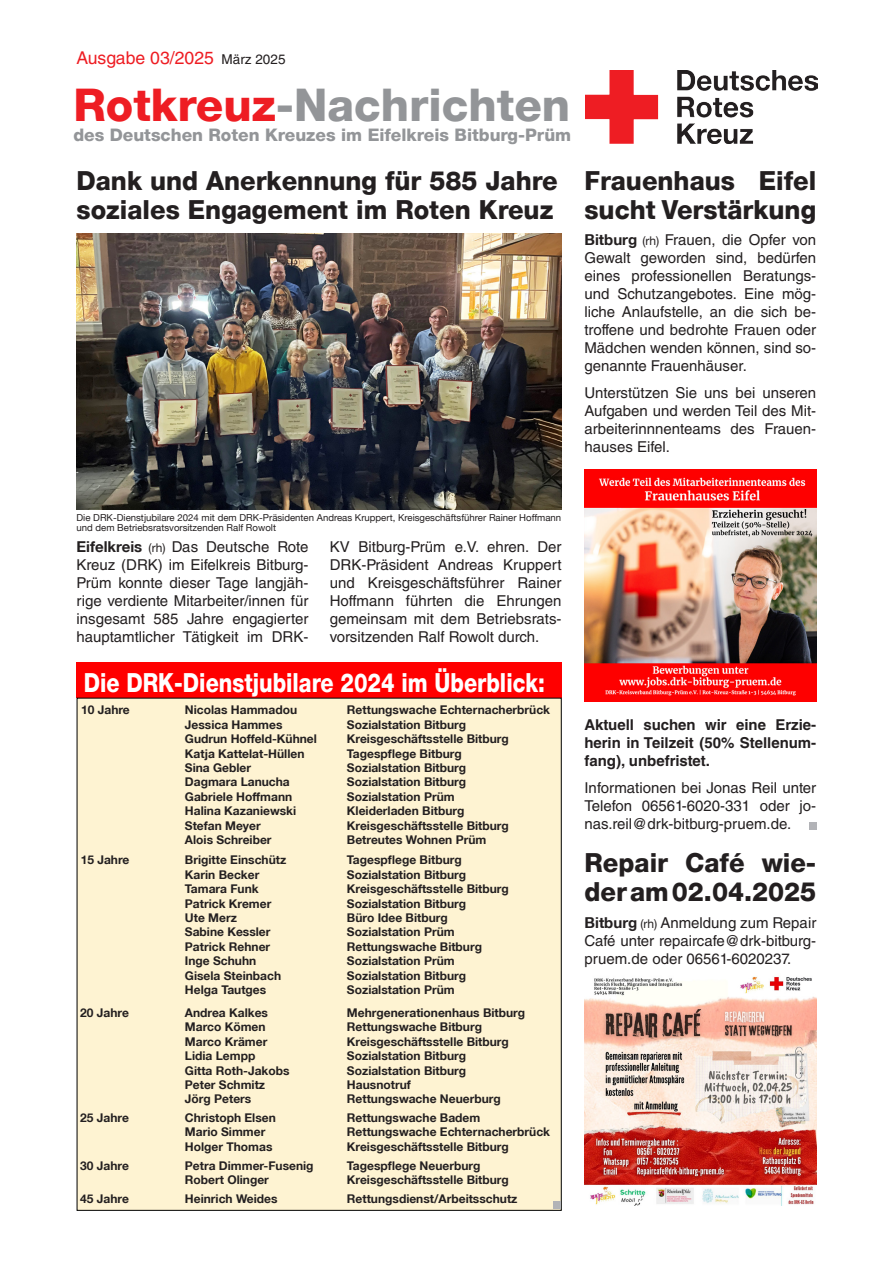
<style>
.page{position:relative;width:893px;height:1263px;background:#fff}
.page>*{position:absolute;margin:0;border:0;box-sizing:border-box;transform-origin:0 0}
.t1{font:800 45px "Helvetica Neue LT";color:#939598}
.t2{font:800 26.25px/28.8px "Helvetica Neue LT";color:#231f20}
.t3{font:800 26.25px "Helvetica Neue LT";color:#fff;scale:.82 1}
.t4{font:17.7px "Helvetica LT Std";color:#ee1d23}
.t5{font:800 17.25px "Helvetica Neue LT";color:#939598}
.t6{font:15px/18px "Helvetica LT Std";color:#231f20;text-align:justify}
.t7{font:700 15px/18px "Helvetica LT Std";color:#231f20;text-align:justify}
.t8{font:700 12px "Helvetica Neue LT";color:#231f20}
.t9{font:9.6px/9.8px "Helvetica Neue LT";color:#231f20}
.s1{font-size:13.5px;color:#231f20}
.s2{color:#ee1d23}
.s3{font-family:"Helvetica Neue LT";font-weight:700}
.s4{font-family:"Helvetica Neue LT";font-size:12px}
</style>
<div class="page">
<img style="left:585px;top:70px;width:232px;height:73px">
<div style="left:809px;top:822px;width:7px;height:7px;background:#b2b3b7"></div>
<img style="left:76px;top:233px;width:485px;height:276px">
<div style="left:77px;top:662px;width:485px;height:36px;background:#f00"></div>
<div style="left:77px;top:698px;width:485px;height:513px;background:#fef3d2;border:1px solid #000"></div>
<div style="left:553px;top:1202px;width:8px;height:7px;background:#b2b3b7"></div>
<img style="left:585px;top:469px;width:231px;height:232px">
<img style="left:585px;top:976px;width:231px;height:229px">
<p class="t4" style="left:77px;top:47px;width:211px">Ausgabe 03/2025 <span class="s1">März 2025</span></p>
<p class="t1" style="left:73px;top:78px;width:498px"><span class="s2">Rotkreuz</span>-Nachrichten</p>
<p class="t5" style="left:73px;top:125px;width:499px">des Deutschen Roten Kreuzes im Eifelkreis Bitburg-Prüm</p>
<p class="t2" style="left:77px;top:166px;width:483px">Dank und Anerkennung für 585 Jahre soziales Engagement im Roten Kreuz</p>
<p class="t2" style="left:584px;top:166px;width:233px">Frauenhaus Eifel sucht Verstärkung</p>
<p class="t6" style="left:584px;top:231px;width:233px"><span class="s3">Bitburg</span> <span class="s4">(rh)</span> Frauen, die Opfer von Gewalt geworden sind, bedürfen eines professionellen Beratungs&shy;und Schutzangebotes. Eine mög&shy;liche Anlaufstelle, an die sich be&shy;troffene und bedrohte Frauen oder Mädchen wenden können, sind so&shy;genannte Frauenhäuser.</p>
<p class="t6" style="left:584px;top:383px;width:233px">Unterstützen Sie uns bei unseren Aufgaben und werden Teil des Mit&shy;arbeiterinnnenteams des Frauen&shy;hauses Eifel.</p>
<p class="t9" style="left:77px;top:512px;width:486px">Die DRK-Dienstjubilare 2024 mit dem DRK-Präsidenten Andreas Kruppert, Kreisgeschäftsführer Rainer Hoffmann und dem Betriebsratsvorsitzenden Ralf Rowolt</p>
<p class="t6" style="left:77px;top:538px;width:233px"><span class="s3">Eifelkreis</span> <span class="s4">(rh)</span> Das Deutsche Rote Kreuz (DRK) im Eifelkreis Bitburg-Prüm konnte dieser Tage langjäh&shy;rige verdiente Mitarbeiter/innen für insgesamt 585 Jahre engagierter hauptamtlicher Tätigkeit im DRK-</p>
<p class="t6" style="left:330px;top:538px;width:233px">KV Bitburg-Prüm e.V. ehren. Der DRK-Präsident Andreas Kruppert und Kreisgeschäftsführer Rainer Hoffmann führten die Ehrungen gemeinsam mit dem Betriebsrats&shy;vorsitzenden Ralf Rowolt durch.</p>
<p class="t3" style="left:84px;top:667px;width:564px">Die DRK-Dienstjubilare 2024 im Überblick:</p>
<p class="t8" style="left:81px;top:703px;width:50px">10 Jahre</p>
<p class="t8" style="left:185px;top:703px;width:114px">Nicolas Hammadou</p>
<p class="t8" style="left:347px;top:703px;width:205px">Rettungswache Echternacherbrück</p>
<p class="t8" style="left:185px;top:717px;width:99px">Jessica Hammes</p>
<p class="t8" style="left:347px;top:717px;width:121px">Sozialstation Bitburg</p>
<p class="t8" style="left:185px;top:731px;width:133px">Gudrun Hoffeld-Kühnel</p>
<p class="t8" style="left:347px;top:731px;width:163px">Kreisgeschäftsstelle Bitburg</p>
<p class="t8" style="left:185px;top:746px;width:121px">Katja Kattelat-Hüllen</p>
<p class="t8" style="left:347px;top:746px;width:116px">Tagespflege Bitburg</p>
<p class="t8" style="left:185px;top:760px;width:68px">Sina Gebler</p>
<p class="t8" style="left:347px;top:760px;width:121px">Sozialstation Bitburg</p>
<p class="t8" style="left:185px;top:775px;width:106px">Dagmara Lanucha</p>
<p class="t8" style="left:347px;top:775px;width:121px">Sozialstation Bitburg</p>
<p class="t8" style="left:185px;top:789px;width:109px">Gabriele Hoffmann</p>
<p class="t8" style="left:347px;top:789px;width:109px">Sozialstation Prüm</p>
<p class="t8" style="left:185px;top:803px;width:113px">Halina Kazaniewski</p>
<p class="t8" style="left:347px;top:803px;width:119px">Kleiderladen Bitburg</p>
<p class="t8" style="left:185px;top:818px;width:77px">Stefan Meyer</p>
<p class="t8" style="left:347px;top:818px;width:163px">Kreisgeschäftsstelle Bitburg</p>
<p class="t8" style="left:185px;top:832px;width:88px">Alois Schreiber</p>
<p class="t8" style="left:347px;top:832px;width:141px">Betreutes Wohnen Prüm</p>
<p class="t8" style="left:81px;top:853px;width:50px">15 Jahre</p>
<p class="t8" style="left:185px;top:853px;width:103px">Brigitte Einschütz</p>
<p class="t8" style="left:347px;top:853px;width:116px">Tagespflege Bitburg</p>
<p class="t8" style="left:185px;top:867px;width:76px">Karin Becker</p>
<p class="t8" style="left:347px;top:867px;width:121px">Sozialstation Bitburg</p>
<p class="t8" style="left:185px;top:881px;width:75px">Tamara Funk</p>
<p class="t8" style="left:347px;top:881px;width:163px">Kreisgeschäftsstelle Bitburg</p>
<p class="t8" style="left:185px;top:896px;width:88px">Patrick Kremer</p>
<p class="t8" style="left:347px;top:896px;width:121px">Sozialstation Bitburg</p>
<p class="t8" style="left:185px;top:910px;width:54px">Ute Merz</p>
<p class="t8" style="left:347px;top:910px;width:102px">Büro Idee Bitburg</p>
<p class="t8" style="left:185px;top:925px;width:87px">Sabine Kessler</p>
<p class="t8" style="left:347px;top:925px;width:109px">Sozialstation Prüm</p>
<p class="t8" style="left:185px;top:939px;width:87px">Patrick Rehner</p>
<p class="t8" style="left:347px;top:939px;width:137px">Rettungswache Bitburg</p>
<p class="t8" style="left:185px;top:953px;width:73px">Inge Schuhn</p>
<p class="t8" style="left:347px;top:953px;width:109px">Sozialstation Prüm</p>
<p class="t8" style="left:185px;top:968px;width:98px">Gisela Steinbach</p>
<p class="t8" style="left:347px;top:968px;width:121px">Sozialstation Bitburg</p>
<p class="t8" style="left:185px;top:982px;width:83px">Helga Tautges</p>
<p class="t8" style="left:347px;top:982px;width:109px">Sozialstation Prüm</p>
<p class="t8" style="left:80px;top:1005px;width:50px">20 Jahre</p>
<p class="t8" style="left:185px;top:1005px;width:85px">Andrea Kalkes</p>
<p class="t8" style="left:347px;top:1005px;width:180px">Mehrgenerationenhaus Bitburg</p>
<p class="t8" style="left:185px;top:1020px;width:82px">Marco Kömen</p>
<p class="t8" style="left:347px;top:1020px;width:137px">Rettungswache Bitburg</p>
<p class="t8" style="left:185px;top:1034px;width:84px">Marco Krämer</p>
<p class="t8" style="left:347px;top:1034px;width:163px">Kreisgeschäftsstelle Bitburg</p>
<p class="t8" style="left:185px;top:1048px;width:72px">Lidia Lempp</p>
<p class="t8" style="left:347px;top:1048px;width:121px">Sozialstation Bitburg</p>
<p class="t8" style="left:185px;top:1063px;width:106px">Gitta Roth-Jakobs</p>
<p class="t8" style="left:347px;top:1063px;width:121px">Sozialstation Bitburg</p>
<p class="t8" style="left:185px;top:1077px;width:82px">Peter Schmitz</p>
<p class="t8" style="left:347px;top:1077px;width:65px">Hausnotruf</p>
<p class="t8" style="left:185px;top:1092px;width:68px">Jörg Peters</p>
<p class="t8" style="left:347px;top:1092px;width:155px">Rettungswache Neuerburg</p>
<p class="t8" style="left:80px;top:1110px;width:50px">25 Jahre</p>
<p class="t8" style="left:185px;top:1110px;width:92px">Christoph Elsen</p>
<p class="t8" style="left:347px;top:1110px;width:135px">Rettungswache Badem</p>
<p class="t8" style="left:185px;top:1125px;width:82px">Mario Simmer</p>
<p class="t8" style="left:347px;top:1125px;width:205px">Rettungswache Echternacherbrück</p>
<p class="t8" style="left:185px;top:1139px;width:89px">Holger Thomas</p>
<p class="t8" style="left:347px;top:1139px;width:163px">Kreisgeschäftsstelle Bitburg</p>
<p class="t8" style="left:80px;top:1158px;width:50px">30 Jahre</p>
<p class="t8" style="left:185px;top:1158px;width:130px">Petra Dimmer-Fusenig</p>
<p class="t8" style="left:347px;top:1158px;width:135px">Tagespflege Neuerburg</p>
<p class="t8" style="left:185px;top:1172px;width:85px">Robert Olinger</p>
<p class="t8" style="left:347px;top:1172px;width:163px">Kreisgeschäftsstelle Bitburg</p>
<p class="t8" style="left:80px;top:1191px;width:50px">45 Jahre</p>
<p class="t8" style="left:185px;top:1191px;width:94px">Heinrich Weides</p>
<p class="t8" style="left:347px;top:1191px;width:172px">Rettungsdienst/Arbeitsschutz</p>
<p class="t7" style="left:584px;top:716px;width:233px">Aktuell suchen wir eine Erzie&shy;herin in Teilzeit (50% Stellenum&shy;fang), unbefristet.</p>
<p class="t6" style="left:584px;top:778px;width:233px">Informationen bei Jonas Reil unter Telefon 06561-6020-331 oder jo&shy;nas.reil@drk-bitburg-pruem.de.</p>
<p class="t2" style="left:585px;top:849px;width:233px">Repair Café wie&shy;der am 02.04.2025</p>
<p class="t6" style="left:585px;top:913px;width:233px"><span class="s3">Bitburg</span> <span class="s4">(rh)</span> Anmeldung zum Repair Café unter repaircafe@drk-bitburg&shy;pruem.de oder 06561-6020237.</p>
</div>
